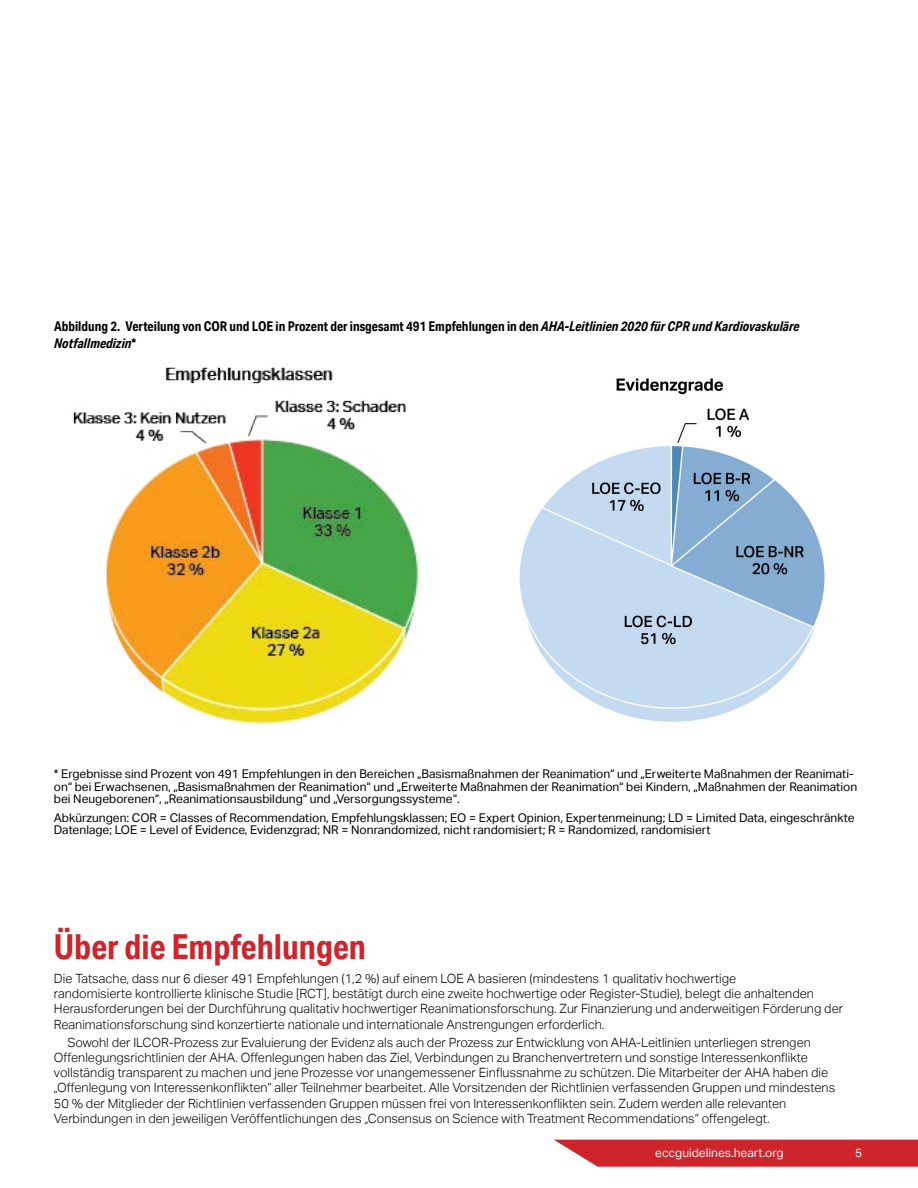
<style>
.page{position:relative;width:918px;height:1188px;background:#fff}
.page>*{position:absolute;margin:0;border:0;box-sizing:border-box;transform-origin:0 0}
.t1{font:700 34.5px "Aktiv Grotesk Cd";color:#ce242b}
.t2{font:700 13.5px/16.5px "Aktiv Grotesk Cd";color:#000}
.t3{font:300 12.75px/15.3px "Aktiv Grotesk";color:#000}
.t4{font:12px/12.5px "Aktiv Grotesk";color:#000}
.t5{font:12px "Aktiv Grotesk";color:#fff}
.s1{font-style:italic}
</style>
<div class="page">
<img style="left:73px;top:367px;width:346px;height:358px">
<img style="left:519px;top:378px;width:306px;height:344px">
<svg style="left:554px;top:1140px;width:364px;height:27px;background:#d1343a"></svg>
<p class="t2" style="left:54px;top:318px;width:747px">Abbildung 2. Verteilung von COR und LOE in Prozent der insgesamt 491 Empfehlungen in den <span class="s1">AHA-Leitlinien 2020 für CPR und Kardiovaskuläre<br>Notfallmedizin</span>*</p>
<p class="t4" style="left:54px;top:768px;width:805px">* Ergebnisse sind Prozent von 491 Empfehlungen in den Bereichen „Basismaßnahmen der Reanimation“ und „Erweiterte Maßnahmen der Reanimati&shy;on“ bei Erwachsenen, „Basismaßnahmen der Reanimation“ und „Erweiterte Maßnahmen der Reanimation“ bei Kindern, „Maßnahmen der Reanimation bei Neugeborenen“, „Reanimationsausbildung“ und „Versorgungssysteme“.</p>
<p class="t4" style="left:54px;top:811px;width:802px">Abkürzungen: COR = Classes of Recommendation, Empfehlungsklassen; EO = Expert Opinion, Expertenmeinung; LD = Limited Data, eingeschränkte<br>Datenlage; LOE = Level of Evidence, Evidenzgrad; NR = Nonrandomized, nicht randomisiert; R = Randomized, randomisiert</p>
<h1 class="t1" style="left:54px;top:926px;width:314px">Über die Empfehlungen</h1>
<p class="t3" style="left:54px;top:971px;width:791px">Die Tatsache, dass nur 6 dieser 491 Empfehlungen (1,2 %) auf einem LOE A basieren (mindestens 1 qualitativ hochwertige<br>randomisierte kontrollierte klinische Studie [RCT], bestätigt durch eine zweite hochwertige oder Register-Studie), belegt die anhaltenden Herausforderungen bei der Durchführung qualitativ hochwertiger Reanimationsforschung. Zur Finanzierung und anderweitigen Förderung der Reanimationsforschung sind konzertierte nationale und internationale Anstrengungen erforderlich.</p>
<p class="t3" style="left:54px;top:1034px;width:783px;text-indent:14px">Sowohl der ILCOR-Prozess zur Evaluierung der Evidenz als auch der Prozess zur Entwicklung von AHA-Leitlinien unterliegen strengen Offenlegungsrichtlinien der AHA. Offenlegungen haben das Ziel, Verbindungen zu Branchenvertretern und sonstige Interessenkonflikte vollständig transparent zu machen und jene Prozesse vor unangemessener Einflussnahme zu schützen. Die Mitarbeiter der AHA haben die „Offenlegung von Interessenkonflikten“ aller Teilnehmer bearbeitet. Alle Vorsitzenden der Richtlinien verfassenden Gruppen und mindestens 50 % der Mitglieder der Richtlinien verfassenden Gruppen müssen frei von Interessenkonflikten sein. Zudem werden alle relevanten Verbindungen in den jeweiligen Veröffentlichungen des „Consensus on Science with Treatment Recommendations“ offengelegt.</p>
<p class="t5" style="left:655px;top:1146px;width:130px">eccguidelines.heart.org</p>
<p class="t5" style="left:855px;top:1146px;width:9px">5</p>
</div>
